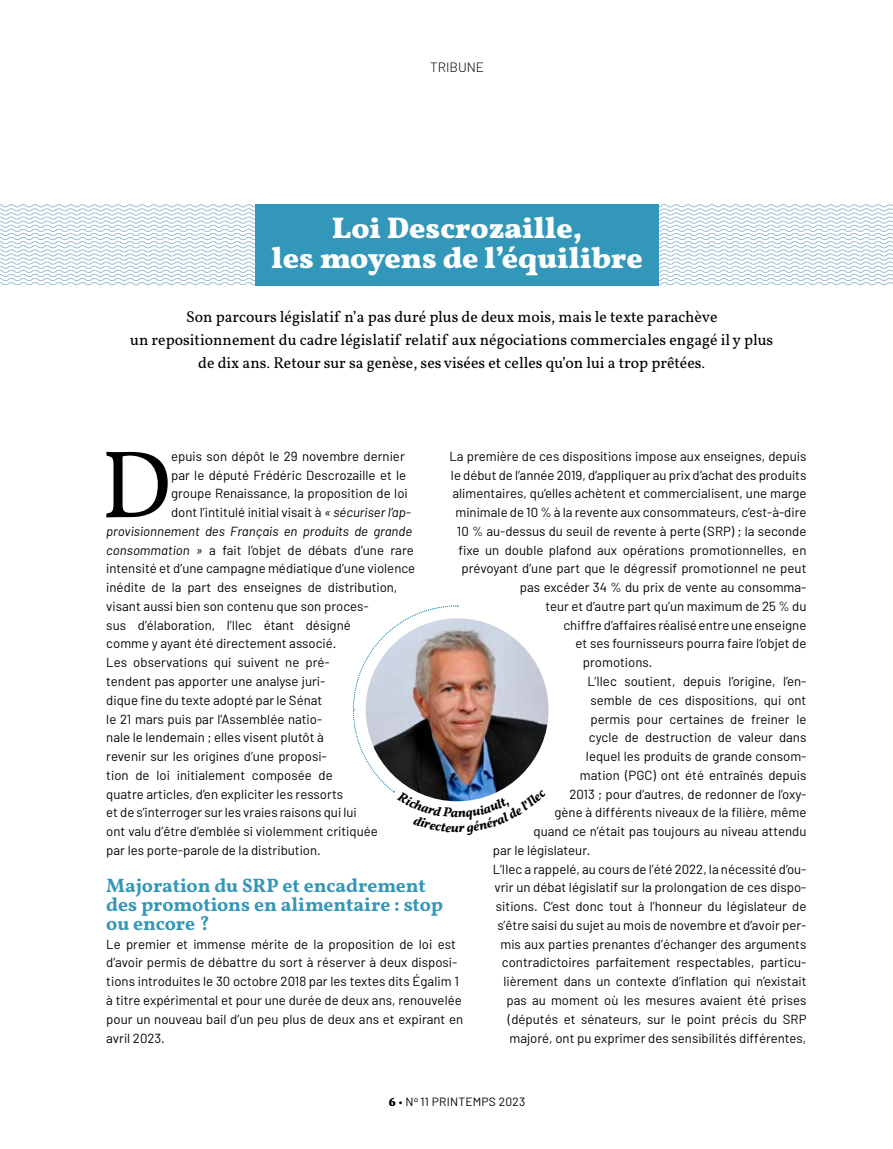
<style>
.page{position:relative;width:893px;height:1149px;background:#fff}
.page>*{position:absolute;margin:0;border:0;box-sizing:border-box;transform-origin:0 0}
.t1{font:96px "Vollkorn";color:#000}
.t2{font:700 30px/30px "Vollkorn";color:#fff;text-align:center}
.t3{font:600 19.5px/18.8px "Vollkorn";color:#3297b9}
.t4{font:15.75px/23.2px "Vollkorn";color:#000;text-align:center}
.t5{font:300 13.5px "Barlow";color:#000}
.t6{font:13.2px/18.8px "Barlow";color:#000}
.t7{font:italic 13.2px "Barlow";color:#000}
.t8{font:12px "Barlow";letter-spacing:.02em;color:#000}
.s1{font-style:italic}
.s2{font-family:"Vollkorn";font-weight:700}
</style>
<div class="page">
<svg style="left:0;top:204px;width:893px;height:82px"></svg>
<div style="left:255px;top:204px;width:404px;height:81px;background:#3297b9"></div>
<img style="left:352px;top:605px;width:194px;height:197px">
<p class="t5" style="left:430px;top:59px;width:55px">TRIBUNE</p>
<h2 class="t2" style="left:272px;top:214px;width:373px">Loi Descrozaille,<br>les moyens de l’équilibre</h2>
<p class="t4" style="left:130px;top:305px;width:645px">Son parcours législatif n’a pas duré plus de deux mois, mais le texte parachève<br>un repositionnement du cadre législatif relatif aux négociations commerciales engagé il y plus de dix ans. Retour sur sa genèse, ses visées et celles qu’on lui a trop prêtées.</p>
<h1 class="t1" style="left:101px;top:422px;width:72px">D</h1>
<p class="t6" style="left:171px;top:446px;width:235px">epuis son dépôt le 29 novembre dernier</p>
<p class="t6" style="left:449px;top:446px;width:359px">La première de ces dispositions impose aux enseignes, depuis</p>
<p class="t6" style="left:451px;top:465px;width:357px">le début de l’année 2019, d’appliquer au prix d’achat des produits</p>
<p class="t6" style="left:452px;top:483px;width:356px">alimentaires, qu’elles achètent et commercialisent, une marge</p>
<p class="t6" style="left:455px;top:502px;width:353px">minimale de 10 % à la revente aux consommateurs, c’est-à-dire</p>
<p class="t6" style="left:457px;top:521px;width:351px">10 % au-dessus du seuil de revente à perte (SRP) ; la seconde</p>
<p class="t6" style="left:458px;top:540px;width:349px">fixe un double plafond aux opérations promotionnelles, en</p>
<p class="t6" style="left:461px;top:558px;width:346px">prévoyant d’une part que le dégressif promotionnel ne peut</p>
<p class="t6" style="left:520px;top:577px;width:288px">pas excéder 34 % du prix de vente au consomma-</p>
<p class="t6" style="left:545px;top:596px;width:263px">teur et d’autre part qu’un maximum de 25 % du</p>
<p class="t6" style="left:563px;top:615px;width:245px">chiffre d’affaires réalisé entre une enseigne</p>
<p class="t6" style="left:575px;top:633px;width:233px">et ses fournisseurs pourra faire l’objet de</p>
<p class="t6" style="left:583px;top:652px;width:71px">promotions.</p>
<p class="t6" style="left:587px;top:671px;width:220px">L’Ilec soutient, depuis l’origine, l’en-</p>
<p class="t6" style="left:590px;top:690px;width:217px">semble de ces dispositions, qui ont</p>
<p class="t6" style="left:590px;top:708px;width:218px">permis pour certaines de freiner le</p>
<p class="t6" style="left:589px;top:727px;width:219px">cycle de destruction de valeur dans</p>
<p class="t6" style="left:586px;top:746px;width:222px">lequel les produits de grande consom-</p>
<p class="t6" style="left:580px;top:765px;width:228px">mation (PGC) ont été entraînés depuis</p>
<p class="t6" style="left:569px;top:783px;width:238px">2013 ; pour d’autres, de redonner de l’oxy-</p>
<p class="t6" style="left:554px;top:802px;width:254px">gène à différents niveaux de la filière, même</p>
<p class="t6" style="left:533px;top:821px;width:274px">quand ce n’était pas toujours au niveau attendu</p>
<p class="t6" style="left:493px;top:840px;width:99px">par le législateur.</p>
<p class="t6" style="left:493px;top:858px;width:315px">L’Ilec a rappelé, au cours de l’été 2022, la nécessité d’ou-</p>
<p class="t6" style="left:494px;top:877px;width:314px">vrir un débat législatif sur la prolongation de ces dispo-</p>
<p class="t6" style="left:496px;top:896px;width:312px">sitions. C’est donc tout à l’honneur du législateur de</p>
<p class="t6" style="left:497px;top:915px;width:310px">s’être saisi du sujet au mois de novembre et d’avoir per-</p>
<p class="t6" style="left:500px;top:933px;width:308px">mis aux parties prenantes d’échanger des arguments</p>
<p class="t6" style="left:502px;top:952px;width:306px">contradictoires parfaitement respectables, particu-</p>
<p class="t6" style="left:503px;top:971px;width:305px">lièrement dans un contexte d’inflation qui n’existait</p>
<p class="t6" style="left:506px;top:990px;width:301px">pas au moment où les mesures avaient été prises</p>
<p class="t6" style="left:508px;top:1008px;width:300px">(députés et sénateurs, sur le point précis du SRP</p>
<p class="t6" style="left:509px;top:1027px;width:298px">majoré, ont pu exprimer des sensibilités différentes,</p>
<p class="t6" style="left:171px;top:465px;width:237px">par le député Frédéric Descrozaille et le</p>
<p class="t6" style="left:171px;top:483px;width:238px">groupe Renaissance, la proposition de loi</p>
<p class="t6" style="left:171px;top:502px;width:241px">dont l’intitulé initial visait à <span class="s1">« sécuriser l’ap-</span></p>
<p class="t7" style="left:106px;top:522px;width:308px">provisionnement des Français en produits de grande</p>
<p class="t6" style="left:106px;top:540px;width:309px"><span class="s1">consommation »</span> a fait l’objet de débats d’une rare</p>
<p class="t6" style="left:106px;top:558px;width:311px">intensité et d’une campagne médiatique d’une violence</p>
<p class="t6" style="left:106px;top:577px;width:292px">inédite de la part des enseignes de distribution,</p>
<p class="t6" style="left:106px;top:596px;width:264px">visant aussi bien son contenu que son proces-</p>
<p class="t6" style="left:106px;top:615px;width:246px">sus d’élaboration, l’Ilec étant désigné</p>
<p class="t6" style="left:106px;top:633px;width:232px">comme y ayant été directement associé.</p>
<p class="t6" style="left:106px;top:652px;width:225px">Les observations qui suivent ne pré-</p>
<p class="t6" style="left:106px;top:671px;width:221px">tendent pas apporter une analyse juri-</p>
<p class="t6" style="left:106px;top:690px;width:218px">dique fine du texte adopté par le Sénat</p>
<p class="t6" style="left:106px;top:708px;width:218px">le 21 mars puis par l’Assemblée natio-</p>
<p class="t6" style="left:106px;top:727px;width:219px">nale le lendemain ; elles visent plutôt à</p>
<p class="t6" style="left:106px;top:746px;width:222px">revenir sur les origines d’une proposi-</p>
<p class="t6" style="left:106px;top:765px;width:228px">tion de loi initialement composée de</p>
<p class="t6" style="left:106px;top:783px;width:238px">quatre articles, d’en expliciter les ressorts</p>
<p class="t6" style="left:106px;top:802px;width:252px">et de s’interroger sur les vraies raisons qui lui</p>
<p class="t6" style="left:106px;top:821px;width:273px">ont valu d’être d’emblée si violemment critiquée</p>
<p class="t6" style="left:106px;top:840px;width:216px">par les porte-parole de la distribution.</p>
<h3 class="t3" style="left:106px;top:876px;width:338px">Majoration du SRP et encadrement des promotions en alimentaire : stop ou encore ?</h3>
<p class="t6" style="left:106px;top:933px;width:358px">Le premier et immense mérite de la proposition de loi est d’avoir permis de débattre du sort à réserver à deux disposi&shy;tions introduites le 30 octobre 2018 par les textes dits Égalim 1 à titre expérimental et pour une durée de deux ans, renouvelée pour un nouveau bail d’un peu plus de deux ans et expirant en avril 2023.</p>
<p class="t8" style="left:389px;top:1094px;width:138px"><span class="s2">6</span> • N°11 PRINTEMPS 2023</p>
</div>
